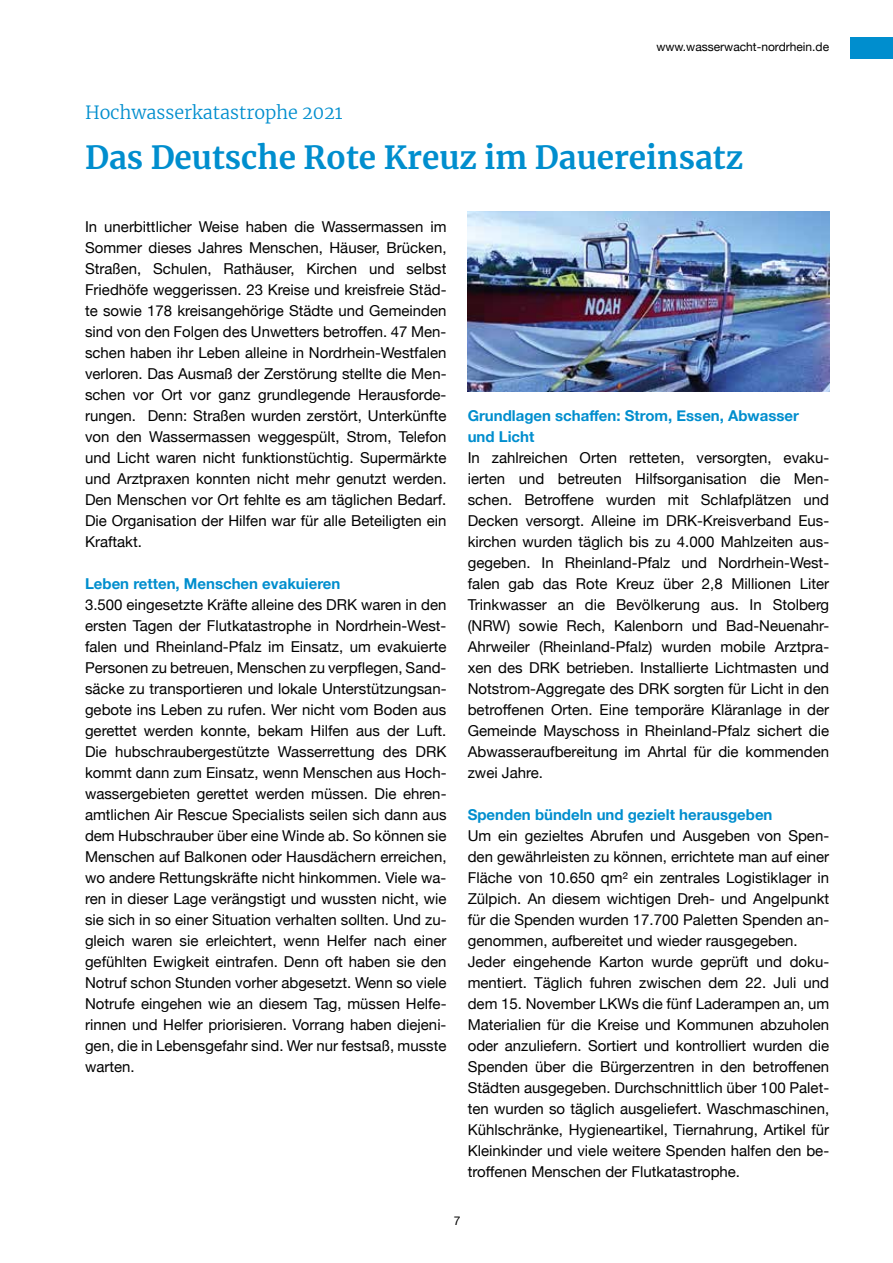
<style>
.page{position:relative;width:893px;height:1263px;background:#fff}
.page>*{position:absolute;margin:0;border:0;box-sizing:border-box;transform-origin:0 0}
.t1{font:700 31.5px "Merriweather";color:#008ece}
.t2{font:300 18px "Merriweather";color:#008ece}
.t3{font:15px/21px "Helvetica Neue";color:#000;text-align:justify}
.t4{font:700 15px/21px "Helvetica Neue";color:#008ece}
.t5{font:12px "Helvetica Neue";color:#000}
</style>
<div class="page">
<div style="left:850px;top:37px;width:43px;height:22px;background:#008ece"></div>
<img style="left:468px;top:211px;width:361px;height:180px">
<p class="t5" style="left:656px;top:38px;width:174px">www.wasserwacht-nordrhein.de</p>
<p class="t2" style="left:85px;top:100px;width:259px">Hochwasserkatastrophe 2021</p>
<h1 class="t1" style="left:85px;top:136px;width:660px">Das Deutsche Rote Kreuz im Dauereinsatz</h1>
<p class="t3" style="left:85px;top:217px;width:363px">In unerbittlicher Weise haben die Wassermassen im Sommer dieses Jahres Menschen, Häuser, Brücken, Straßen, Schulen, Rathäuser, Kirchen und selbst Friedhöfe weggerissen. 23 Kreise und kreisfreie Städ&shy;te sowie 178 kreisangehörige Städte und Gemeinden sind von den Folgen des Unwetters betroffen. 47 Men&shy;schen haben ihr Leben alleine in Nordrhein-Westfalen verloren. Das Ausmaß der Zerstörung stellte die Men&shy;schen vor Ort vor ganz grundlegende Herausforde&shy;rungen. Denn: Straßen wurden zerstört, Unterkünfte von den Wassermassen weggespült, Strom, Telefon und Licht waren nicht funktionstüchtig. Supermärkte und Arztpraxen konnten nicht mehr genutzt werden.<br>Den Menschen vor Ort fehlte es am täglichen Bedarf.<br>Die Organisation der Hilfen war für alle Beteiligten ein Kraftakt.</p>
<p class="t4" style="left:85px;top:574px;width:257px">Leben retten, Menschen evakuieren</p>
<p class="t3" style="left:85px;top:595px;width:363px">3.500 eingesetzte Kräfte alleine des DRK waren in den ersten Tagen der Flutkatastrophe in Nordrhein-West&shy;falen und Rheinland-Pfalz im Einsatz, um evakuierte Personen zu betreuen, Menschen zu verpflegen, Sand&shy;säcke zu transportieren und lokale Unterstützungsan&shy;gebote ins Leben zu rufen. Wer nicht vom Boden aus gerettet werden konnte, bekam Hilfen aus der Luft.<br>Die hubschraubergestützte Wasserrettung des DRK kommt dann zum Einsatz, wenn Menschen aus Hoch&shy;wassergebieten gerettet werden müssen. Die ehren&shy;amtlichen Air Rescue Specialists seilen sich dann aus dem Hubschrauber über eine Winde ab. So können sie Menschen auf Balkonen oder Hausdächern erreichen, wo andere Rettungskräfte nicht hinkommen. Viele wa&shy;ren in dieser Lage verängstigt und wussten nicht, wie sie sich in so einer Situation verhalten sollten. Und zu&shy;gleich waren sie erleichtert, wenn Helfer nach einer gefühlten Ewigkeit eintrafen. Denn oft haben sie den Notruf schon Stunden vorher abgesetzt. Wenn so viele Notrufe eingehen wie an diesem Tag, müssen Helfe&shy;rinnen und Helfer priorisieren. Vorrang haben diejeni&shy;gen, die in Lebensgefahr sind. Wer nur festsaß, musste warten.</p>
<p class="t4" style="left:468px;top:406px;width:333px">Grundlagen schaffen: Strom, Essen, Abwasser und Licht</p>
<p class="t3" style="left:468px;top:448px;width:363px">In zahlreichen Orten retteten, versorgten, evaku&shy;ierten und betreuten Hilfsorganisation die Men&shy;schen. Betroffene wurden mit Schlafplätzen und Decken versorgt. Alleine im DRK-Kreisverband Eus&shy;kirchen wurden täglich bis zu 4.000 Mahlzeiten aus&shy;gegeben. In Rheinland-Pfalz und Nordrhein-West&shy;falen gab das Rote Kreuz über 2,8 Millionen Liter Trinkwasser an die Bevölkerung aus. In Stolberg (NRW) sowie Rech, Kalenborn und Bad-Neuenahr-Ahrweiler (Rheinland-Pfalz) wurden mobile Arztpra&shy;xen des DRK betrieben. Installierte Lichtmasten und Notstrom-Aggregate des DRK sorgten für Licht in den betroffenen Orten. Eine temporäre Kläranlage in der Gemeinde Mayschoss in Rheinland-Pfalz sichert die Abwasseraufbereitung im Ahrtal für die kommenden zwei Jahre.</p>
<p class="t4" style="left:468px;top:805px;width:306px">Spenden bündeln und gezielt herausgeben</p>
<p class="t3" style="left:468px;top:826px;width:363px;text-align:left">Um ein gezieltes Abrufen und Ausgeben von Spen&shy;den gewährleisten zu können, errichtete man auf einer Fläche von 10.650 qm² ein zentrales Logistiklager in Zülpich. An diesem wichtigen Dreh- und Angelpunkt für die Spenden wurden 17.700 Paletten Spenden an&shy;genommen, aufbereitet und wieder rausgegeben.<br>Jeder eingehende Karton wurde geprüft und doku&shy;mentiert. Täglich fuhren zwischen dem 22. Juli und dem 15. November LKWs die fünf Laderampen an, um Materialien für die Kreise und Kommunen abzuholen oder anzuliefern. Sortiert und kontrolliert wurden die Spenden über die Bürgerzentren in den betroffenen Städten ausgegeben. Durchschnittlich über 100 Palet&shy;ten wurden so täglich ausgeliefert. Waschmaschinen, Kühlschränke, Hygieneartikel, Tiernahrung, Artikel für Kleinkinder und viele weitere Spenden halfen den be&shy;troffenen Menschen der Flutkatastrophe.</p>
<p class="t5" style="left:454px;top:1212px;width:8px">7</p>
</div>
